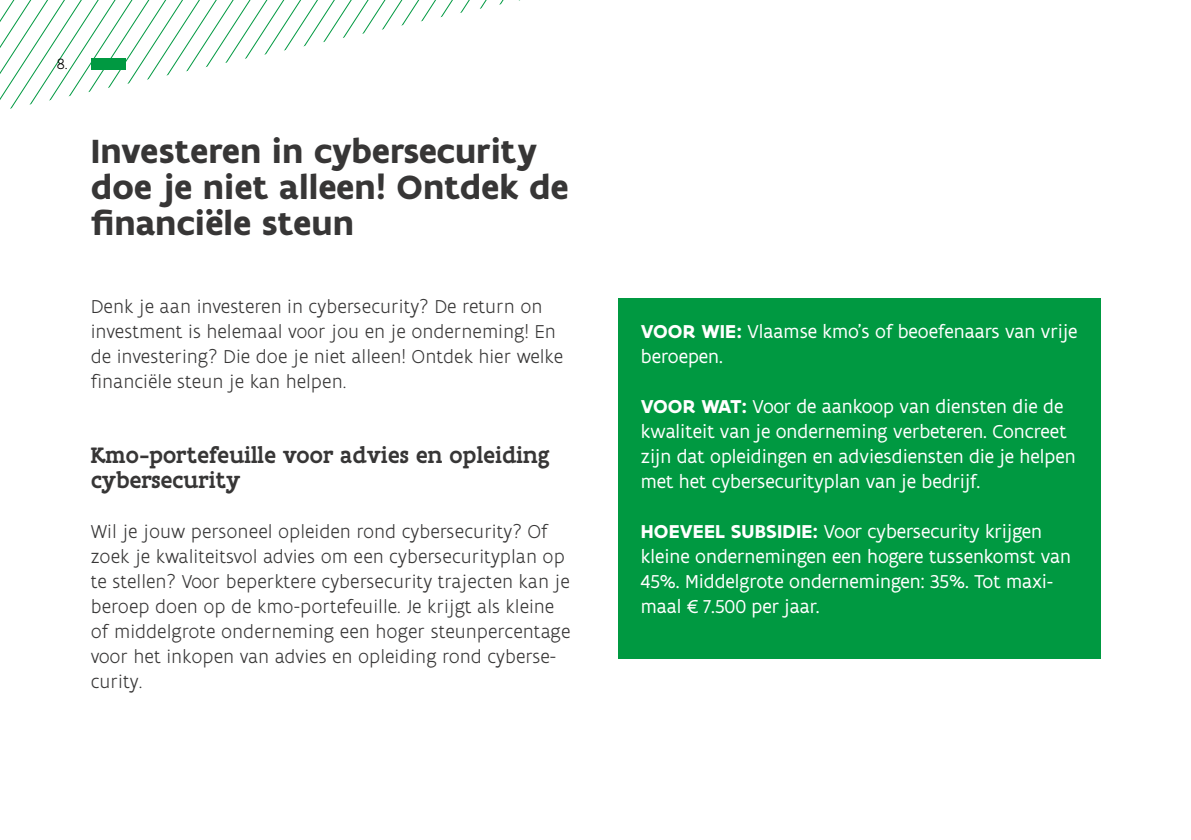
<style>
.page{position:relative;width:1191px;height:840px;background:#fff}
.page>*{position:absolute;margin:0;border:0;box-sizing:border-box;transform-origin:0 0}
.t1{font:700 36px/36px "Flanders Art Sans";color:#373636}
.t2{font:500 24px/25px "Flanders Art Serif";color:#373636}
.t3{font:300 20px/25px "Flanders Art Sans";color:#373636}
.t4{font:20px/25px "Flanders Art Sans";color:#fff}
.t5{font:300 16px "Flanders Art Sans";color:#000}
.s1{font-weight:700}
</style>
<div class="page">
<svg style="left:0;top:0;width:520px;height:109px"></svg>
<div style="left:618px;top:298px;width:482px;height:360px;background:#009941"></div>
<div style="left:91px;top:58px;width:35px;height:11px;background:#009941"></div>
<p class="t5" style="left:57px;top:54px;width:12px">8.</p>
<h2 class="t1" style="left:91px;top:133px;width:479px">Investeren in cybersecurity doe je niet alleen! Ontdek de financiële steun</h2>
<p class="t3" style="left:91px;top:293px;width:474px">Denk je aan investeren in cybersecurity? De return on investment is helemaal voor jou en je onderneming! En de investering? Die doe je niet alleen! Ontdek hier welke financiële steun je kan helpen.</p>
<h3 class="t2" style="left:91px;top:442px;width:460px">Kmo-portefeuille voor advies en opleiding cybersecurity</h3>
<p class="t3" style="left:91px;top:518px;width:481px">Wil je jouw personeel opleiden rond cybersecurity? Of zoek je kwaliteitsvol advies om een cybersecurityplan op te stellen? Voor beperktere cybersecurity trajecten kan je beroep doen op de kmo-portefeuille. Je krijgt als kleine of middelgrote onderneming een hoger steunpercentage voor het inkopen van advies en opleiding rond cyberse&shy;curity.</p>
<p class="t4" style="left:641px;top:318px;width:438px"><span class="s1">VOOR WIE:</span> Vlaamse kmo’s of beoefenaars van vrije beroepen.</p>
<p class="t4" style="left:641px;top:393px;width:436px"><span class="s1">VOOR WAT:</span> Voor de aankoop van diensten die de kwaliteit van je onderneming verbeteren. Concreet zijn dat opleidingen en adviesdiensten die je helpen met het cybersecurityplan van je bedrijf.</p>
<p class="t4" style="left:641px;top:518px;width:432px"><span class="s1">HOEVEEL SUBSIDIE:</span> Voor cybersecurity krijgen kleine ondernemingen een hogere tussenkomst van 45%. Middelgrote ondernemingen: 35%. Tot maxi&shy;maal €7.500 per jaar.</p>
</div>
